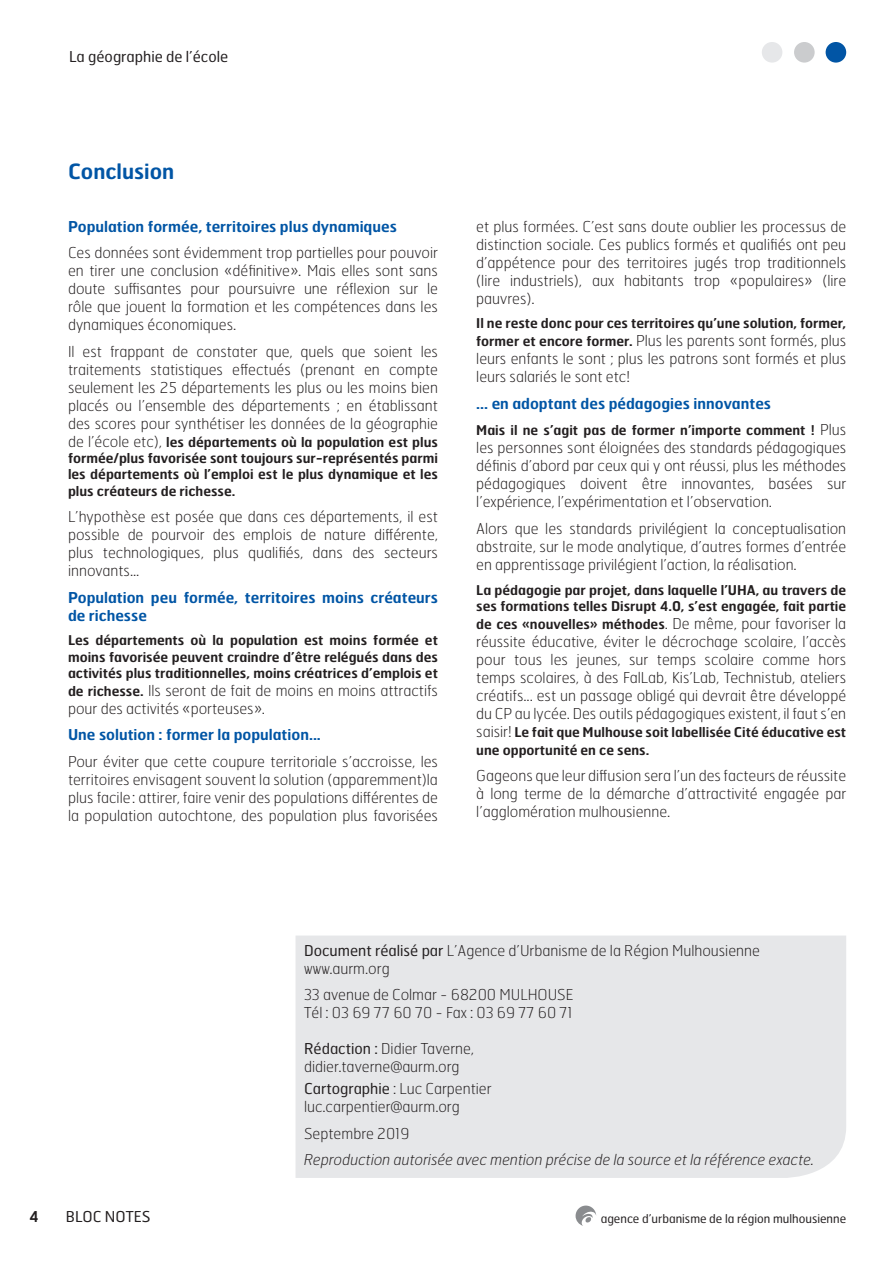
<style>
.page{position:relative;width:893px;height:1263px;background:#fff}
.page>*{position:absolute;margin:0;border:0;box-sizing:border-box;transform-origin:0 0}
.t1{font:600 21px "Hermes FB";color:#0155a5}
.t2{font:100 15px/18px "Hermes FB";color:#231f20;text-align:justify}
.t3{font:600 15px/18px "Hermes FB";color:#0155a5}
.t4{font:italic 100 15px "Hermes FB";color:#231f20}
.t5{font:15px "Hermes FB";color:#231f20}
.t6{font:600 15px "Hermes FB";color:#231f20}
.t7{font:600 13.5px/16.2px "Hermes FB";color:#231f20;text-align:justify}
.t8{font:12px "Hermes FB";color:#231f20}
.s1{font-weight:100;font-size:15px}
.s2{font-weight:600;font-size:13.5px}
.s3{font-weight:400}
</style>
<div class="page">
<div style="left:826px;top:42px;width:20px;height:21px;background:#0155a5;border-radius:50%"></div>
<div style="left:794px;top:42px;width:21px;height:21px;background:#cbccce;border-radius:50%"></div>
<div style="left:762px;top:42px;width:20px;height:21px;background:#e6e7e9;border-radius:50%"></div>
<svg style="left:576px;top:1205px;width:20px;height:21px"></svg>
<div style="left:296px;top:935px;width:550px;height:243px;background:#e6e7e9"></div>
<p class="t5" style="left:69px;top:47px;width:161px">La géographie de l’école</p>
<h1 class="t1" style="left:68px;top:158px;width:108px">Conclusion</h1>
<p class="t3" style="left:68px;top:217px;width:330px">Population formée, territoires plus dynamiques</p>
<p class="t2" style="left:68px;top:244px;width:371px">Ces données sont évidemment trop partielles pour pouvoir en tirer une conclusion «définitive». Mais elles sont sans doute suffisantes pour poursuivre une réflexion sur le rôle que jouent la formation et les compétences dans les dynamiques économiques.</p>
<p class="t2" style="left:68px;top:342px;width:371px">Il est frappant de constater que, quels que soient les traitements statistiques effectués (prenant en compte seulement les 25 départements les plus ou les moins bien placés ou l’ensemble des départements ; en établissant des scores pour synthétiser les données de la géographie</p>
<p class="t7" style="left:68px;top:433px;width:371px"><span class="s1">de l’école etc),</span> les départements où la population est plus formée/plus favorisée sont toujours sur-représentés parmi les départements où l’emploi est le plus dynamique et les plus créateurs de richesse.</p>
<p class="t2" style="left:68px;top:507px;width:371px">L’hypothèse est posée que dans ces départements, il est possible de pourvoir des emplois de nature différente, plus technologiques, plus qualifiés, dans des secteurs innovants...</p>
<p class="t3" style="left:68px;top:588px;width:371px">Population peu formée, territoires moins créateurs de richesse</p>
<p class="t7" style="left:68px;top:632px;width:371px">Les départements où la population est moins formée et moins favorisée peuvent craindre d’être relégués dans des activités plus traditionnelles, moins créatrices d’emplois et</p>
<p class="t2" style="left:68px;top:681px;width:371px"><span class="s2">de richesse.</span> Ils seront de fait de moins en moins attractifs pour des activités «porteuses».</p>
<p class="t3" style="left:68px;top:725px;width:254px">Une solution : former la population...</p>
<p class="t2" style="left:68px;top:752px;width:371px">Pour éviter que cette coupure territoriale s’accroisse, les territoires envisagent souvent la solution (apparemment)la plus facile : attirer, faire venir des populations différentes de la population autochtone, des population plus favorisées</p>
<p class="t2" style="left:476px;top:217px;width:371px">et plus formées. C’est sans doute oublier les processus de distinction sociale. Ces publics formés et qualifiés ont peu d’appétence pour des territoires jugés trop traditionnels (lire industriels), aux habitants trop «populaires» (lire pauvres).</p>
<p class="t7" style="left:476px;top:315px;width:371px">Il ne reste donc pour ces territoires qu’une solution, former,</p>
<p class="t2" style="left:476px;top:332px;width:371px"><span class="s2">former et encore former.</span> Plus les parents sont formés, plus leurs enfants le sont ; plus les patrons sont formés et plus leurs salariés le sont etc!</p>
<p class="t3" style="left:476px;top:394px;width:296px">... en adoptant des pédagogies innovantes</p>
<p class="t7" style="left:476px;top:422px;width:371px">Mais il ne s’agit pas de former n’importe comment ! <span class="s1">Plus</span></p>
<p class="t2" style="left:476px;top:439px;width:371px">les personnes sont éloignées des standards pédagogiques définis d’abord par ceux qui y ont réussi, plus les méthodes pédagogiques doivent être innovantes, basées sur l’expérience, l’expérimentation et l’observation.</p>
<p class="t2" style="left:476px;top:519px;width:371px">Alors que les standards privilégient la conceptualisation abstraite, sur le mode analytique, d’autres formes d’entrée en apprentissage privilégient l’action, la réalisation.</p>
<p class="t7" style="left:476px;top:581px;width:371px">La pédagogie par projet, dans laquelle l’UHA, au travers de ses formations telles Disrupt 4.0, s’est engagée, fait partie</p>
<p class="t7" style="left:476px;top:615px;width:371px">de ces «nouvelles» méthodes<span class="s1">. De même, pour favoriser la</span></p>
<p class="t2" style="left:476px;top:632px;width:371px">réussite éducative, éviter le décrochage scolaire, l’accès pour tous les jeunes, sur temps scolaire comme hors temps scolaires, à des FalLab, Kis’Lab, Technistub, ateliers créatifs... est un passage obligé qui devrait être développé du CP au lycée. Des outils pédagogiques existent, il faut s’en</p>
<p class="t7" style="left:476px;top:722px;width:371px;line-height:18px"><span class="s1">saisir!</span> Le fait que Mulhouse soit labellisée Cité éducative est une opportunité en ce sens.</p>
<p class="t2" style="left:476px;top:766px;width:371px">Gageons que leur diffusion sera l’un des facteurs de réussite à long terme de la démarche d’attractivité engagée par l’agglomération mulhousienne.</p>
<p class="t2" style="left:304px;top:941px;width:457px"><span class="s3">Document réalisé par</span> L’Agence d’Urbanisme de la Région Mulhousienne www.aurm.org</p>
<p class="t2" style="left:304px;top:985px;width:271px">33 avenue de Colmar - 68200 MULHOUSE<br>Tél : 03 69 77 60 70 - Fax : 03 69 77 60 71</p>
<p class="t2" style="left:304px;top:1039px;width:172px"><span class="s3">Rédaction :</span> Didier Taverne, didier.taverne@aurm.org</p>
<p class="t2" style="left:304px;top:1079px;width:189px"><span class="s3">Cartographie</span> : Luc Carpentier luc.carpentier@aurm.org</p>
<p class="t2" style="left:304px;top:1124px;width:107px">Septembre 2019</p>
<p class="t4" style="left:304px;top:1150px;width:512px">Reproduction autorisée avec mention précise de la source et la référence exacte.</p>
<p class="t6" style="left:29px;top:1207px;width:11px">4</p>
<p class="t5" style="left:66px;top:1207px;width:86px">BLOC NOTES</p>
<p class="t8" style="left:601px;top:1210px;width:247px">agence d’urbanisme de la région mulhousienne</p>
</div>
